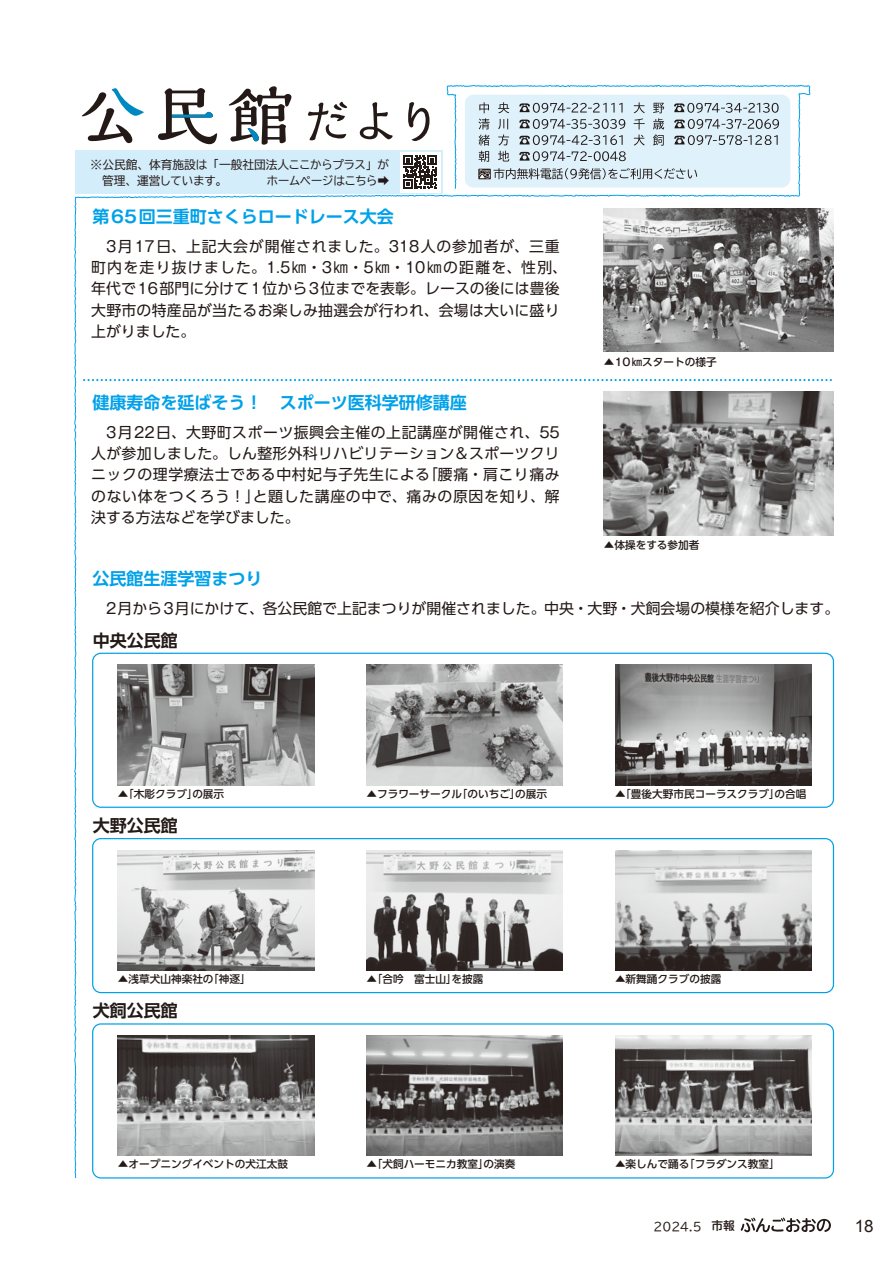
<style>
.page{position:relative;width:893px;height:1263px;background:#fff}
.page>*{position:absolute;margin:0;border:0;box-sizing:border-box;transform-origin:0 0}
.t1{font:700 16.95px "UD Shin Go Pr 6 De";color:#00a1e9}
.t2{font:700 16.95px "UD Shin Go Pr 6 De";color:#231916}
.t3{font:16.95px "Arial";color:#231916}
.t4{font:14.85px/21.3px "UD Shin Go Pr 6";letter-spacing:.02em;color:#231916}
.t5{font:14.85px/21.3px "UD Shin Go Pr 6";color:#231916}
.t6{font:11.7px "BIZUDP Gothic";color:#231916}
.t7{font:500 11.7px "Shin M Go Pr 6";color:#231916}
.t8{font:500 10.65px "UD Shin Go Pr 6";color:#231916}
.s1{font-family:"Gothic MB101 Pr 6 De"}
.s2{font-family:"Gothic MB101 Pr 6"}
</style>
<div class="page">
<svg style="left:74px;top:199px;width:3px;height:979px"></svg>
<svg style="left:75px;top:85px;width:736px;height:114px"></svg>
<div style="left:75px;top:150px;width:368px;height:44px;background:#d3edfb"></div>
<div style="left:400px;top:152px;width:41px;height:41px;background:#fff"></div>
<svg style="left:84px;top:379px;width:748px;height:2px"></svg>
<img style="left:604px;top:208px;width:229px;height:144px">
<img style="left:604px;top:392px;width:229px;height:143px">
<img style="left:615px;top:665px;width:196px;height:120px">
<img style="left:366px;top:665px;width:197px;height:120px">
<img style="left:118px;top:665px;width:196px;height:120px">
<div style="left:92px;top:653px;width:742px;height:155px;border:1px solid #00a1e9;border-radius:8px"></div>
<img style="left:615px;top:850px;width:196px;height:120px">
<img style="left:366px;top:850px;width:197px;height:120px">
<img style="left:118px;top:850px;width:196px;height:120px">
<div style="left:92px;top:838px;width:742px;height:155px;border:1px solid #00a1e9;border-radius:8px"></div>
<img style="left:615px;top:1035px;width:196px;height:121px">
<img style="left:366px;top:1035px;width:197px;height:121px">
<img style="left:118px;top:1035px;width:196px;height:121px">
<div style="left:92px;top:1023px;width:742px;height:155px;border:1px solid #00a1e9;border-radius:8px"></div>
<svg style="left:403px;top:156px;width:34px;height:33px"></svg>
<svg style="left:741px;top:1217px;width:90px;height:15px"></svg>
<p class="t6" style="left:213px;top:158px;width:160px">「一般社団法人ここからプラス」</p>
<p class="t6" style="left:91px;top:158px;width:118px">※公民館、体育施設は</p>
<p class="t6" style="left:377px;top:158px;width:13px">が</p>
<p class="t6" style="left:83px;top:174px;width:141px">　　管理、運営しています。</p>
<p class="t6" style="left:267px;top:174px;width:124px">ホームページはこちら➡</p>
<p class="t1" style="left:93px;top:203px;width:303px">第<span class="s1">65</span>回三重町さくらロードレース大会</p>
<p class="t4" style="left:91px;top:235px;width:477px;text-indent:15px"><span class="s2">3</span>月<span class="s2">17</span>日、上記大会が開催されました。<span class="s2">318</span>人の参加者が、三重町内を走り抜けました。<span class="s2">1.5㎞</span>・<span class="s2">3㎞</span>・<span class="s2">5㎞</span>・<span class="s2">10㎞</span>の距離を、性別、年代で<span class="s2">16</span>部門に分けて<span class="s2">1</span>位から<span class="s2">3</span>位までを表彰。レースの後には豊後大野市の特産品が当たるお楽しみ抽選会が行われ、会場は大いに盛り上がりました。</p>
<p class="t1" style="left:93px;top:388px;width:376px">健康寿命を延ばそう！　スポーツ医科学研修講座</p>
<p class="t4" style="left:91px;top:421px;width:470px;text-align:right"><span class="s2">3</span>月<span class="s2">22</span>日、大野町スポーツ振興会主催の上記講座が開催され、<span class="s2">55</span>人が参加しました。しん整形外科リハビリテーション＆スポーツクリ「腰痛・肩こり痛み</p>
<p class="t4" style="left:253px;top:464px;width:309px;text-indent:-162px">ニックの理学療法士である中村妃与子先生による<br>と題した講座の中で、痛みの原因を知り、解</p>
<p class="t5" style="left:91px;top:485px;width:210px">のない体をつくろう！」<br>決する方法などを学びました。</p>
<p class="t8" style="left:604px;top:353px;width:114px">▲<span class="s2">10㎞</span>スタートの様子</p>
<p class="t8" style="left:604px;top:537px;width:97px">▲体操をする参加者</p>
<p class="t1" style="left:93px;top:565px;width:172px">公民館生涯学習まつり</p>
<p class="t5" style="left:106px;top:597px;width:735px"><span class="s2">2</span>月から<span class="s2">3</span>月にかけて、各公民館で上記まつりが開催されました。中央・大野・犬飼会場の模様を紹介します。</p>
<p class="t2" style="left:93px;top:626px;width:87px">中央公民館</p>
<p class="t8" style="left:118px;top:785px;width:81px">▲「木彫クラブ」</p>
<p class="t8" style="left:192px;top:785px;width:33px">の展示</p>
<p class="t2" style="left:93px;top:812px;width:87px">大野公民館</p>
<p class="t8" style="left:457px;top:785px;width:65px">「のいちご」</p>
<p class="t8" style="left:515px;top:785px;width:33px">の展示</p>
<p class="t8" style="left:366px;top:785px;width:97px">▲フラワーサークル</p>
<p class="t8" style="left:615px;top:785px;width:166px">▲「豊後大野市民コーラスクラブ」</p>
<p class="t8" style="left:774px;top:785px;width:33px">の合唱</p>
<p class="t8" style="left:118px;top:970px;width:97px">▲浅草犬山神楽社の</p>
<p class="t8" style="left:208px;top:970px;width:44px">「神逐」</p>
<p class="t8" style="left:366px;top:970px;width:92px">▲「合吟　富士山」</p>
<p class="t8" style="left:451px;top:970px;width:33px">を披露</p>
<p class="t8" style="left:615px;top:970px;width:108px">▲新舞踊クラブの披露</p>
<p class="t2" style="left:93px;top:997px;width:87px">犬飼公民館</p>
<p class="t8" style="left:118px;top:1156px;width:172px">▲オープニングイベントの犬江太鼓</p>
<p class="t8" style="left:366px;top:1156px;width:124px">▲「犬飼ハーモニカ教室」</p>
<p class="t8" style="left:483px;top:1156px;width:33px">の演奏</p>
<p class="t8" style="left:684px;top:1156px;width:97px">「フラダンス教室「</p>
<p class="t8" style="left:615px;top:1156px;width:76px">▲楽しんで踊る</p>
<p class="t6" style="left:654px;top:1220px;width:50px">2024.5</p>
<p class="t7" style="left:711px;top:1216px;width:25px">市報</p>
<p class="t3" style="left:855px;top:1214px;width:20px">18</p>
</div>
